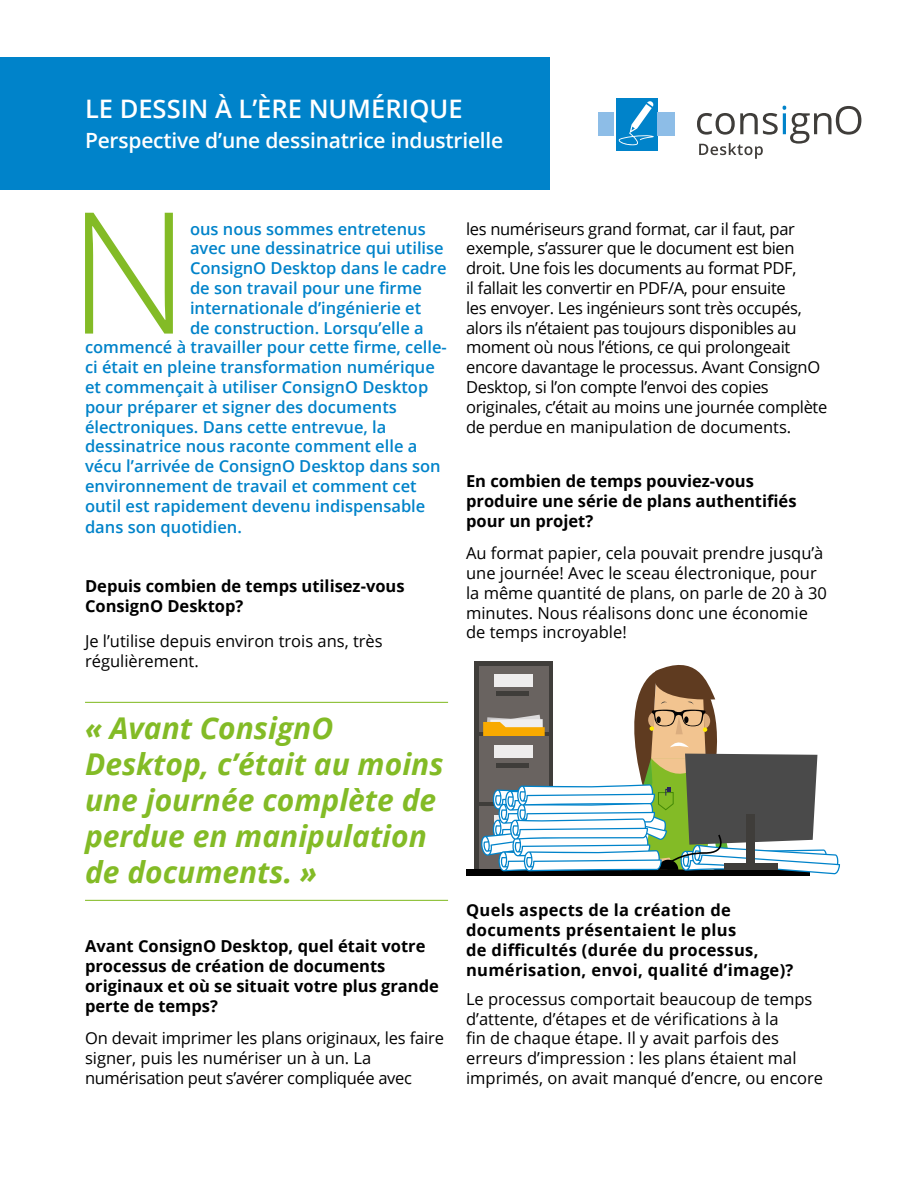
<style>
.page{position:relative;width:918px;height:1188px;background:#fff}
.page>*{position:absolute;margin:0;border:0;box-sizing:border-box;transform-origin:0 0}
.t1{font:300 169.35px "Open Sans";color:#83bb26}
.t2{font:italic 700 30px/36px "Open Sans";color:#83bb26}
.t3{font:25.5px "Open Sans Semibold 2";color:#fff}
.t4{font:21px "Open Sans Semibold 2";letter-spacing:-.01em;color:#fff}
.t5{font:16.5px/19.8px "Open Sans";letter-spacing:-.01em;color:#000}
.t6{font:16.5px/19.8px "Open Sans Semibold 2";color:#0083ca}
.t7{font:16.5px/19.8px "Open Sans Bold 2";color:#000}
.t8{font:600 16.5px "Open Sans";color:#0083ca}
.t9{font:16.5px/19.8px "Open Sans Bold 2";letter-spacing:.02em;color:#000}
.t10{font:700 16.5px "Open Sans";color:#000}
.t11{font:700 16.5px "Open Sans";letter-spacing:.02em;color:#000}
.s1{font-family:"Open Sans 2"}
</style>
<div class="page">
<hr style="left:85px;top:702px;width:363px;height:1px;background:#83bb26">
<hr style="left:85px;top:900px;width:363px;height:1px;background:#83bb26">
<svg style="left:475px;top:661px;width:6px;height:208px"></svg>
<div style="left:466px;top:869px;width:343px;height:7px;background:#000"></div>
<svg style="left:481px;top:661px;width:359px;height:214px"></svg>
<div style="left:0;top:57px;width:550px;height:132px;background:#0083ca"></div>
<svg style="left:697px;top:106px;width:164px;height:53px"></svg>
<div style="left:616px;top:98px;width:41px;height:52px;background:#0083ca"></div>
<div style="left:657px;top:112px;width:18px;height:24px;background:#8dbde7"></div>
<div style="left:598px;top:112px;width:16px;height:24px;background:#8dbde7"></div>
<svg style="left:619px;top:101px;width:35px;height:44px"></svg>
<h3 class="t3" style="left:85px;top:91px;width:379px">LE DESSIN À L’ÈRE NUMÉRIQUE</h3>
<p class="t4" style="left:85px;top:126px;width:420px">Perspective d’une dessinatrice industrielle</p>
<h1 class="t1" style="left:68px;top:156px;width:124px">N</h1>
<p class="t6" style="left:190px;top:218px;width:258px">ous nous sommes entretenus avec une dessinatrice qui utilise<br>ConsignO Desktop dans le cadre</p>
<p class="t8" style="left:190px;top:277px;width:233px">de son travail pour une firme</p>
<p class="t6" style="left:190px;top:298px;width:235px">internationale d’ingénierie et de construction. Lorsqu’elle a</p>
<p class="t8" style="left:85px;top:336px;width:363px">commencé à travailler pour cette firme, celle-</p>
<p class="t6" style="left:85px;top:357px;width:351px">ci était en pleine transformation numérique et commençait à utiliser ConsignO Desktop pour préparer et signer des documents</p>
<p class="t8" style="left:85px;top:415px;width:303px">électroniques. Dans cette entrevue, la</p>
<p class="t6" style="left:85px;top:436px;width:357px">dessinatrice nous raconte comment elle a vécu l’arrivée de ConsignO Desktop dans son environnement de travail et comment cet outil est rapidement devenu indispensable dans son quotidien.</p>
<p class="t7" style="left:85px;top:576px;width:321px">Depuis combien de temps utilisez-vous<br>ConsignO Desktop?</p>
<p class="t5" style="left:85px;top:631px;width:299px"><span class="s1">Je l’utilise depuis</span> environ trois ans, très régulièrement.</p>
<h2 class="t2" style="left:85px;top:709px;width:360px">« Avant ConsignO<br>Desktop, c’était au moins une journée complète de perdue en manipulation de documents. »</h2>
<p class="t7" style="left:85px;top:936px;width:355px">Avant ConsignO Desktop, quel était votre processus de création de documents originaux et où se situait votre plus grande perte de temps?</p>
<p class="t5" style="left:85px;top:1028px;width:360px">On devait imprimer les plans originaux, les faire signer, puis les numériser un à un. La numérisation peut s’avérer compliquée avec</p>
<p class="t5" style="left:466px;top:218px;width:363px">les numériseurs grand format, car il faut, par exemple, s’assurer que le document est bien droit. Une fois les documents au format PDF,<br>il fallait les convertir en PDF/A, pour ensuite<br>les envoyer. Les ingénieurs sont très occupés, alors ils n’étaient pas toujours disponibles au moment où nous l’étions, ce qui prolongeait encore davantage le processus. Avant ConsignO Desktop, si l’on compte l’envoi des copies originales, c’était au moins une journée complète de perdue en manipulation de documents.</p>
<p class="t7" style="left:466px;top:471px;width:289px">En combien de temps pouviez-vous</p>
<p class="t10" style="left:466px;top:489px;width:332px">produire une série de plans authentifiés</p>
<p class="t7" style="left:466px;top:510px;width:129px">pour un projet?</p>
<p class="t5" style="left:466px;top:543px;width:362px">Au format papier, cela pouvait prendre jusqu’à une journée! Avec le sceau électronique, pour la même quantité de plans, on parle de 20 à 30 minutes. Nous réalisons donc une économie de temps incroyable!</p>
<p class="t9" style="left:466px;top:900px;width:272px">Quels aspects de la création de documents présentaient le plus</p>
<p class="t11" style="left:466px;top:938px;width:294px">de difficultés (durée du processus,</p>
<p class="t9" style="left:466px;top:959px;width:329px">numérisation, envoi, qualité d’image)?</p>
<p class="t5" style="left:466px;top:988px;width:359px">Le processus comportait beaucoup de temps d’attente, d’étapes et de vérifications à la<br>fin de chaque étape. Il y avait parfois des erreurs d’impression : les plans étaient mal imprimés, on avait manqué d’encre, ou encore</p>
</div>
